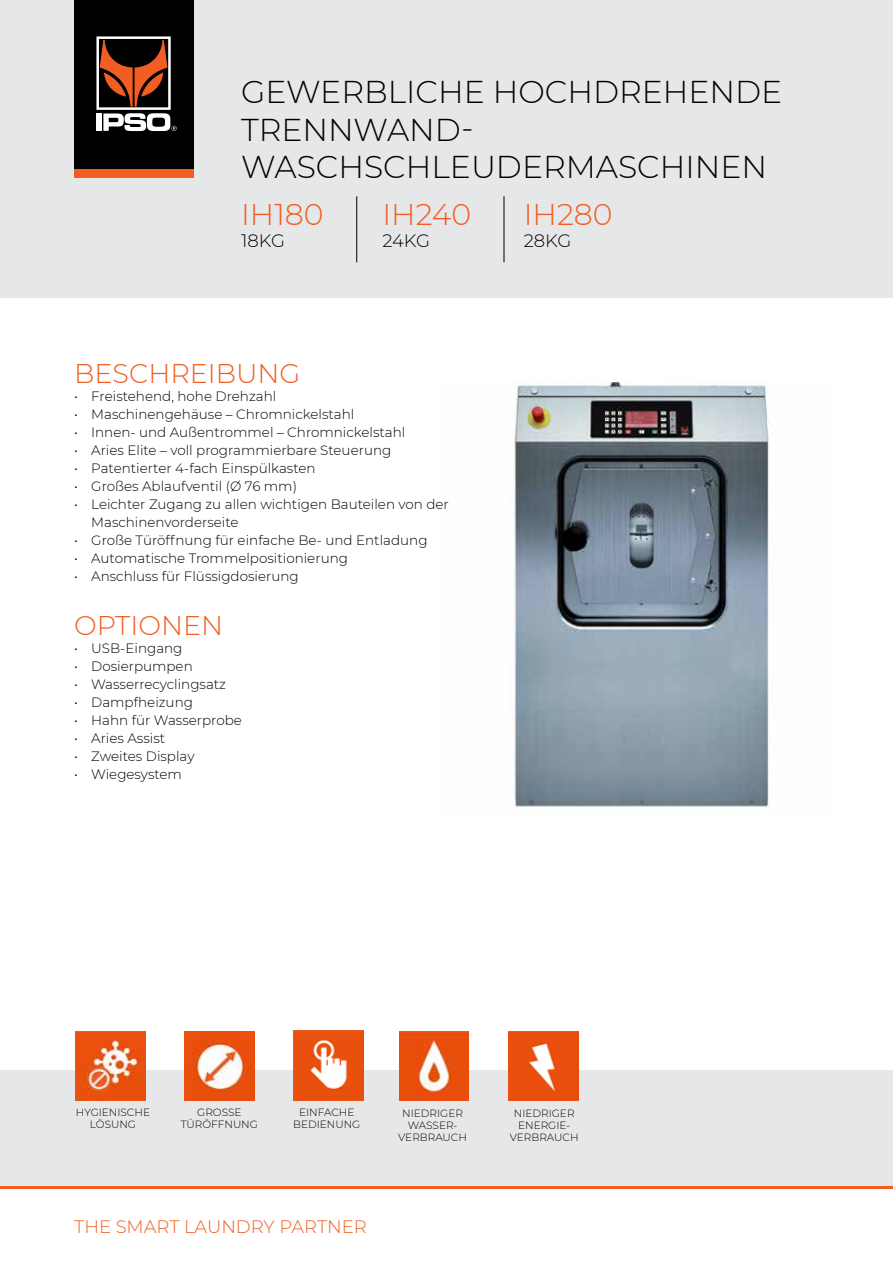
<style>
.page{position:relative;width:893px;height:1263px;background:#fff}
.page>*{position:absolute;margin:0;border:0;box-sizing:border-box;transform-origin:0 0}
.t1{font:300 31.5px/37.8px "Montserrat";color:#000}
.t2{font:300 30px "Montserrat";color:#f15d22}
.t3{font:300 27px "Montserrat";color:#f15d22}
.t4{font:300 18px "Montserrat";color:#f15d22}
.t5{font:300 18px "Montserrat";color:#000}
.t6{font:300 13.5px/18px "Montserrat";color:#000}
.t7{font:300 10.5px/12px "Montserrat";color:#000;text-align:center}
</style>
<div class="page">
<div style="left:0;top:0;width:893px;height:298px;background:#e6e7e8"></div>
<div style="left:74px;top:168px;width:119px;height:10px;background:#f15d22"></div>
<div style="left:74px;top:0;width:119px;height:168px;background:#000"></div>
<svg style="left:96px;top:36px;width:81px;height:95px"></svg>
<div style="left:0;top:1070px;width:893px;height:118px;background:#e6e7e8"></div>
<hr style="left:0;top:1187px;width:893px;height:2px;background:#f15d22">
<hr style="left:356px;top:196px;width:1px;height:66px;background:#000">
<hr style="left:504px;top:196px;width:1px;height:66px;background:#000">
<img style="left:514px;top:382px;width:255px;height:425px">
<img style="left:399px;top:1031px;width:70px;height:70px">
<img style="left:509px;top:1031px;width:69px;height:69px">
<img style="left:76px;top:1031px;width:69px;height:70px">
<img style="left:185px;top:1031px;width:70px;height:69px">
<img style="left:293px;top:1031px;width:70px;height:69px">
<h1 class="t1" style="left:241px;top:72px;width:543px">GEWERBLICHE HOCHDREHENDE<br>TRENNWAND-<br>WASCHSCHLEUDERMASCHINEN</h1>
<h2 class="t2" style="left:241px;top:194px;width:84px">IH180</h2>
<h3 class="t5" style="left:241px;top:228px;width:45px">18KG</h3>
<h2 class="t2" style="left:382px;top:194px;width:90px">IH240</h2>
<h3 class="t5" style="left:382px;top:228px;width:49px">24KG</h3>
<h3 class="t3" style="left:74px;top:355px;width:228px">BESCHREIBUNG</h3>
<p class="t6" style="left:74px;top:387px;width:204px">• Freistehend, hohe Drehzahl</p>
<p class="t6" style="left:74px;top:405px;width:282px">• Maschinengehäuse – Chromnickelstahl</p>
<p class="t6" style="left:74px;top:423px;width:333px">• Innen- und Außentrommel – Chromnickelstahl</p>
<p class="t6" style="left:74px;top:441px;width:319px">• Aries Elite – voll programmierbare Steuerung</p>
<p class="t6" style="left:74px;top:459px;width:243px">• Patentierter 4-fach Einspülkasten</p>
<p class="t6" style="left:74px;top:477px;width:224px">• Großes Ablaufventil (Ø 76 mm)</p>
<p class="t6" style="left:91px;top:495px;width:359px;text-indent:-17px">• Leichter Zugang zu allen wichtigen Bauteilen von der<br>Maschinenvorderseite</p>
<p class="t6" style="left:74px;top:531px;width:355px">• Große Türöffnung für einfache Be- und Entladung</p>
<p class="t6" style="left:74px;top:549px;width:275px">• Automatische Trommelpositionierung</p>
<p class="t6" style="left:74px;top:567px;width:226px">• Anschluss für Flüssigdosierung</p>
<h3 class="t3" style="left:74px;top:607px;width:150px">OPTIONEN</h3>
<p class="t6" style="left:74px;top:639px;width:110px">• USB-Eingang</p>
<p class="t6" style="left:74px;top:657px;width:120px">• Dosierpumpen</p>
<p class="t6" style="left:74px;top:675px;width:153px">• Wasserrecyclingsatz</p>
<p class="t6" style="left:74px;top:693px;width:120px">• Dampfheizung</p>
<p class="t6" style="left:74px;top:711px;width:169px">• Hahn für Wasserprobe</p>
<p class="t6" style="left:74px;top:729px;width:92px">• Aries Assist</p>
<p class="t6" style="left:74px;top:747px;width:122px">• Zweites Display</p>
<p class="t6" style="left:74px;top:765px;width:109px">• Wiegesystem</p>
<h2 class="t2" style="left:524px;top:194px;width:90px">IH280</h2>
<h3 class="t5" style="left:524px;top:228px;width:49px">28KG</h3>
<p class="t7" style="left:76px;top:1106px;width:76px">HYGIENISCHE<br>LÖSUNG</p>
<p class="t7" style="left:181px;top:1106px;width:79px">GROSSE<br>TÜRÖFFNUNG</p>
<p class="t7" style="left:293px;top:1106px;width:69px">EINFACHE<br>BEDIENUNG</p>
<p class="t7" style="left:398px;top:1106px;width:70px">NIEDRIGER<br>WASSER-<br>VERBRAUCH</p>
<p class="t7" style="left:510px;top:1106px;width:70px">NIEDRIGER<br>ENERGIE-<br>VERBRAUCH</p>
<h3 class="t4" style="left:74px;top:1215px;width:294px">THE SMART LAUNDRY PARTNER</h3>
</div>
